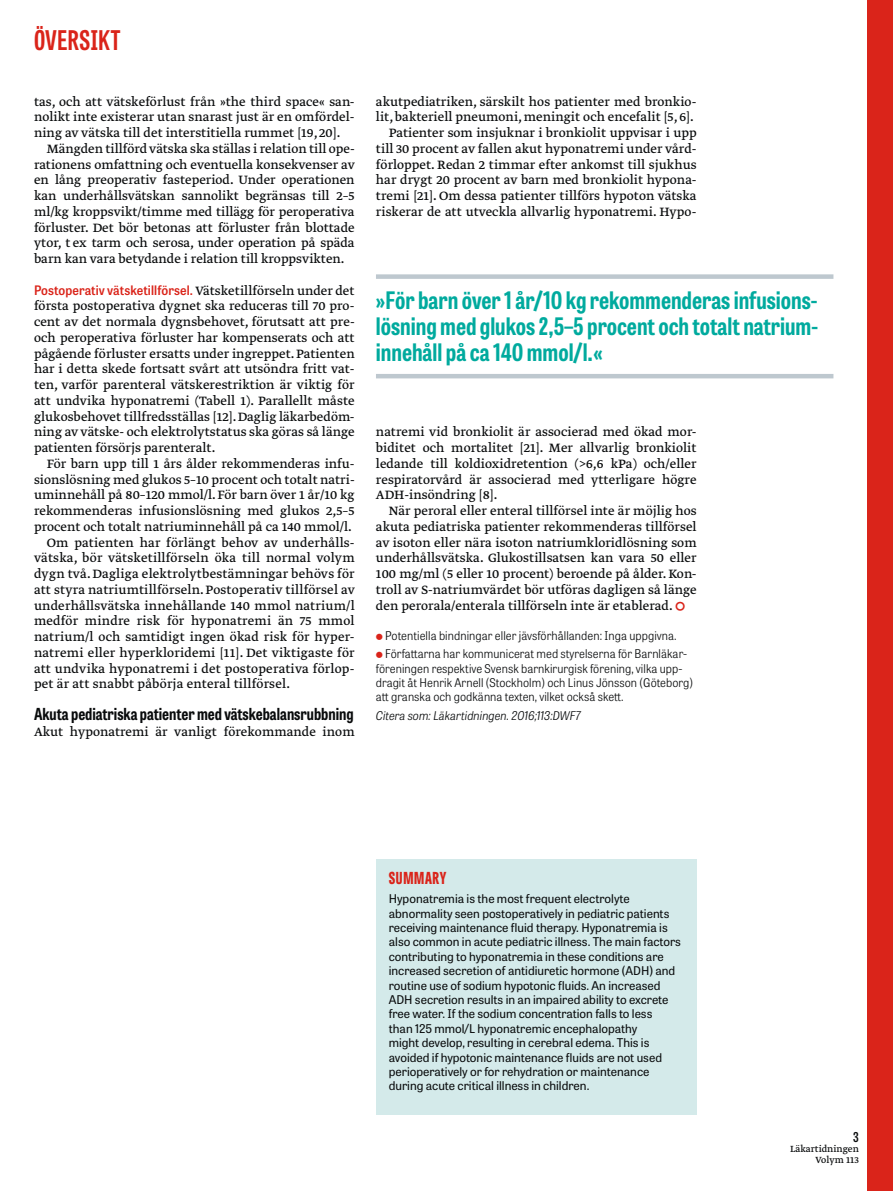
<style>
.page{position:relative;width:893px;height:1191px;background:#fff}
.page>*{position:absolute;margin:0;border:0;box-sizing:border-box;transform-origin:0 0}
.t1{font:700 27px "Tablet Gothic Compressed";letter-spacing:.02em;color:#da241a}
.t2{font:700 24px/26.2px "Tablet Gothic Condensed";color:#00aa9e;text-align:justify}
.t3{font:700 16.5px "Tablet Gothic Condensed";color:#090b0c}
.t4{font:800 16.5px "Tablet Gothic Compressed";letter-spacing:.045em;color:#da241a}
.t5{font:14.25px/15.8px "Greta Text Pro Regular Min";color:#090b0c;text-align:justify}
.t6{font:600 13.5px "Tablet Gothic Condensed";color:#090b0c}
.t7{font:600 13.05px "Tablet Gothic Narrow";letter-spacing:.01em;color:#da241a}
.t8{font:12px/14.4px "Tablet Gothic";color:#090b0c}
.t9{font:300 12px/14.2px "Tablet Gothic Narrow";letter-spacing:.005em;color:#090b0c}
.t10{font:italic 300 12px "Tablet Gothic Narrow";color:#090b0c}
.t11{font:10.5px/10.5px "Greta Text Pro";color:#090b0c;text-align:right}
.s1{font-family:"Greta Text Pro Regular Min";font-weight:400;font-size:14.25px;color:#090b0c}
.s2{color:#da241a}
</style>
<div class="page">
<div style="left:867px;top:0;width:26px;height:1191px;background:#da241a"></div>
<div style="left:376px;top:859px;width:321px;height:255px;background:#d4eaea"></div>
<div style="left:376px;top:274px;width:457px;height:5px;background:#bec8cf"></div>
<hr style="left:376px;top:374px;width:457px;height:4px;background:#bec8cf">
<h1 class="t1" style="left:34px;top:22px;width:88px">ÖVERSIKT</h1>
<p class="t5" style="left:34px;top:94px;width:322px">tas, och att vätskeförlust från »the third space« san-</p>
<p class="t5" style="left:34px;top:110px;width:322px">nolikt inte existerar utan snarast just är en omfördel-</p>
<p class="t5" style="left:34px;top:125px;width:308px">ning av vätska till det interstitiella rummet [19, 20].</p>
<p class="t5" style="left:47px;top:141px;width:309px">Mängden tillförd vätska ska ställas i relation till ope-</p>
<p class="t5" style="left:34px;top:157px;width:322px">rationens omfattning och eventuella konsekvenser av</p>
<p class="t5" style="left:34px;top:173px;width:322px">en lång preoperativ fasteperiod. Under operationen</p>
<p class="t5" style="left:34px;top:188px;width:322px">kan underhållsvätskan sannolikt begränsas till 2–5</p>
<p class="t5" style="left:34px;top:204px;width:322px">ml/kg kroppsvikt/timme med tillägg för peroperativa</p>
<p class="t5" style="left:34px;top:220px;width:322px">förluster. Det bör betonas att förluster från blottade</p>
<p class="t5" style="left:34px;top:236px;width:322px">ytor, t ex tarm och serosa, under operation på späda</p>
<p class="t5" style="left:34px;top:251px;width:312px">barn kan vara betydande i relation till kroppsvikten.</p>
<p class="t7" style="left:34px;top:281px;width:322px">Postoperativ vätsketillförsel. <span class="s1">Vätsketillförseln under det</span></p>
<p class="t5" style="left:34px;top:299px;width:322px">första postoperativa dygnet ska reduceras till 70 pro&shy;cent av det normala dygnsbehovet, förutsatt att pre&shy;och peroperativa förluster har kompenserats och att pågående förluster ersatts under ingreppet. Patienten har i detta skede fortsatt svårt att utsöndra fritt vat&shy;ten, varför parenteral vätskerestriktion är viktig för att undvika hyponatremi (Tabell 1). Parallellt måste glukosbehovet tillfredsställas [12]. Daglig läkarbedöm&shy;ning av vätske- och elektrolytstatus ska göras så länge patienten försörjs parenteralt.</p>
<p class="t5" style="left:47px;top:456px;width:308px">För barn upp till 1 års ålder rekommenderas infu-</p>
<p class="t5" style="left:34px;top:472px;width:322px">sionslösning med glukos 5–10 procent och totalt natri-</p>
<p class="t5" style="left:34px;top:488px;width:322px">uminnehåll på 80–120 mmol/l. För barn över 1 år/10 kg</p>
<p class="t5" style="left:34px;top:503px;width:322px">rekommenderas infusionslösning med glukos 2,5–5</p>
<p class="t5" style="left:34px;top:519px;width:320px">procent och totalt natriuminnehåll på ca 140 mmol/l.</p>
<p class="t5" style="left:47px;top:535px;width:309px">Om patienten har förlängt behov av underhålls-</p>
<p class="t5" style="left:34px;top:551px;width:322px">vätska, bör vätsketillförseln öka till normal volym</p>
<p class="t5" style="left:34px;top:566px;width:322px">dygn två. Dagliga elektrolytbestämningar behövs för</p>
<p class="t5" style="left:34px;top:582px;width:322px">att styra natriumtillförseln. Postoperativ tillförsel av</p>
<p class="t5" style="left:34px;top:598px;width:322px">underhållsvätska innehållande 140 mmol natrium/l</p>
<p class="t5" style="left:34px;top:614px;width:322px">medför mindre risk för hyponatremi än 75 mmol</p>
<p class="t5" style="left:34px;top:629px;width:322px">natrium/l och samtidigt ingen ökad risk för hyper-</p>
<p class="t5" style="left:34px;top:645px;width:322px">natremi eller hyperkloridemi [11]. Det viktigaste för</p>
<p class="t5" style="left:34px;top:661px;width:322px">att undvika hyponatremi i det postoperativa förlop-</p>
<p class="t5" style="left:34px;top:677px;width:258px">pet är att snabbt påbörja enteral tillförsel.</p>
<p class="t3" style="left:34px;top:702px;width:321px">Akuta pediatriska patienter med vätskebalansrubbning</p>
<p class="t5" style="left:34px;top:724px;width:322px">Akut hyponatremi är vanligt förekommande inom</p>
<p class="t5" style="left:376px;top:94px;width:322px;text-align:right">akutpediatriken, särskilt hos patienter med bronkio&shy;lit, bakteriell pneumoni, meningit och encefalit [5, 6].<br>Patienter som insjuknar i bronkiolit uppvisar i upp till 30 procent av fallen akut hyponatremi under vård&shy;förloppet. Redan 2 timmar efter ankomst till sjukhus har drygt 20 procent av barn med bronkiolit hypona&shy;tremi [21]. Om dessa patienter tillförs hypoton vätska riskerar de att utveckla allvarlig hyponatremi. Hypo-</p>
<h2 class="t2" style="left:376px;top:286px;width:443px">»För barn över 1 år/10 kg rekommenderas infusions&shy;lösning med glukos 2,5–5 procent och totalt natrium&shy;innehåll på ca 140 mmol/l.«</h2>
<p class="t5" style="left:376px;top:425px;width:322px">natremi vid bronkiolit är associerad med ökad mor&shy;biditet och mortalitet [21]. Mer allvarlig bronkiolit ledande till koldioxidretention (&gt;6,6 kPa) och/eller respiratorvård är associerad med ytterligare högre ADH-insöndring [8].</p>
<p class="t5" style="left:376px;top:503px;width:322px;text-indent:13px">När peroral eller enteral tillförsel inte är möjlig hos akuta pediatriska patienter rekommenderas tillförsel av isoton eller nära isoton natriumkloridlösning som underhållsvätska. Glukostillsatsen kan vara 50 eller 100 mg/ml (5 eller 10 procent) beroende på ålder. Kon&shy;troll av S-natriumvärdet bör utföras dagligen så länge den perorala/enterala tillförseln inte är etablerad. <span class="s2">▲</span></p>
<p class="t9" style="left:385px;top:626px;width:303px;line-height:18.5px">Potentiella bindningar eller jävsförhållanden: Inga uppgivna.<br>Författarna har kommunicerat med styrelserna för Barnläkar-</p>
<p class="t9" style="left:376px;top:660px;width:319px">föreningen respektive Svensk barnkirurgisk förening, vilka upp&shy;dragit åt Henrik Arnell (Stockholm) och Linus Jönsson (Göteborg) att granska och godkänna texten, vilket också skett.</p>
<p class="t10" style="left:376px;top:706px;width:206px">Citera som: Läkartidningen. 2016;113:DWF7</p>
<p class="t4" style="left:389px;top:866px;width:59px">SUMMARY</p>
<p class="t8" style="left:389px;top:891px;width:294px">Hyponatremia is the most frequent electrolyte abnormality seen postoperatively in pediatric patients receiving maintenance fluid therapy. Hyponatremia is also common in acute pediatric illness. The main factors contributing to hyponatremia in these conditions are increased secretion of antidiuretic hormone (ADH) and routine use of sodium hypotonic fluids. An increased ADH secretion results in an impaired ability to excrete free water. If the sodium concentration falls to less<br>than 125 mmol/L hyponatremic encephalopathy<br>might develop, resulting in cerebral edema. This is avoided if hypotonic maintenance fluids are not used perioperatively or for rehydration or maintenance during acute critical illness in children.</p>
<p class="t6" style="left:853px;top:1127px;width:7px">3</p>
<p class="t11" style="left:790px;top:1144px;width:70px">Läkartidningen<br>Volym 113</p>
</div>
